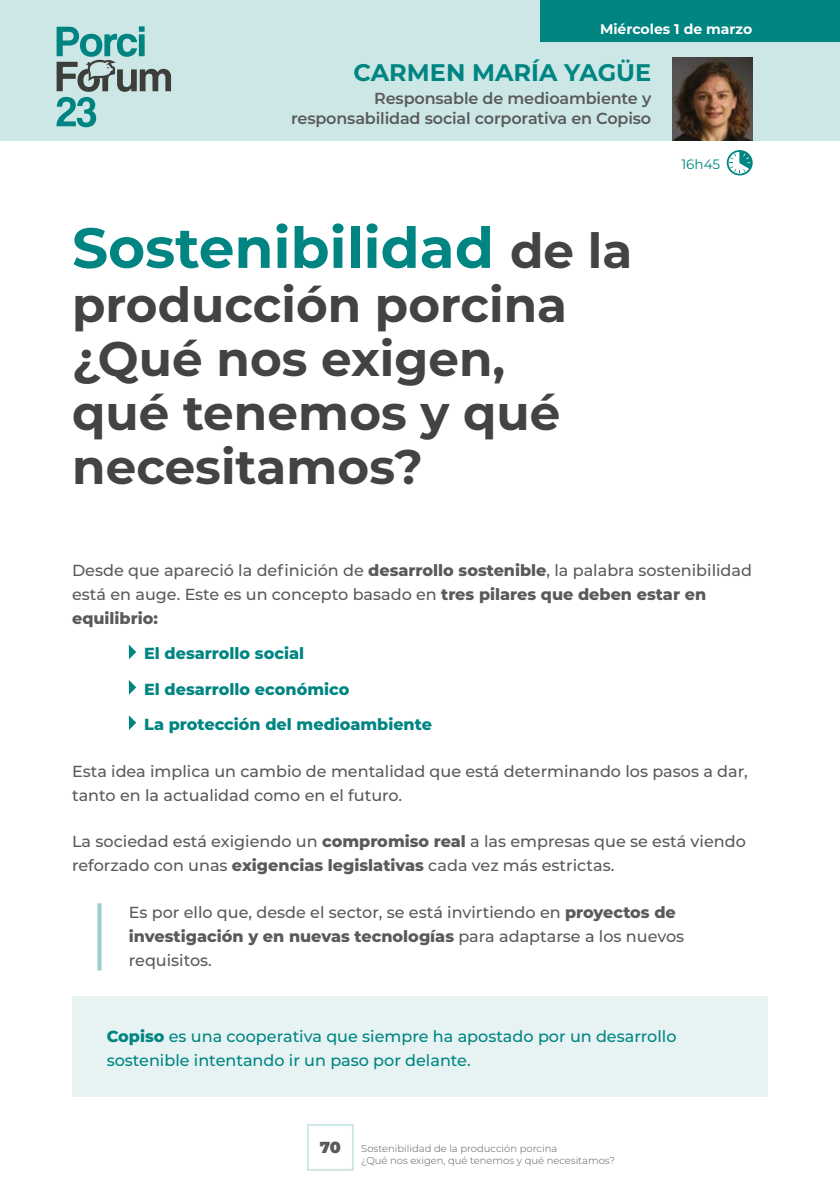
<style>
.page{position:relative;width:840px;height:1191px;background:#fff}
.page>*{position:absolute;margin:0;border:0;box-sizing:border-box;transform-origin:0 0}
.t1{font:700 56.4px "Montserrat";color:#008582}
.t2{font:700 48.4px/54px "Montserrat";color:#434341}
.t3{font:700 24px "Montserrat";color:#008582}
.t4{font:500 16px/24px "Montserrat";color:#595a5b}
.t5{font:500 16px/24px "Montserrat";color:#008582}
.t6{font:600 16px/20px "Montserrat";letter-spacing:-.01em;color:#595a5b;text-align:right}
.t7{font:800 16px "Montserrat";color:#008582}
.t8{font:900 16px "Montserrat";color:#595a5b}
.t9{font:700 14px "Montserrat";color:#fff}
.t10{font:13.6px "Montserrat";color:#008582}
.t11{font:300 10px/12px "Montserrat";color:#595a5b}
.s1{font-size:48.4px;color:#434341}
.s2{font-weight:800}
</style>
<div class="page">
<div style="left:0;top:0;width:839px;height:141px;background:#cde7e6"></div>
<div style="left:540px;top:0;width:299px;height:42px;background:#008582"></div>
<img style="left:672px;top:58px;width:79px;height:83px">
<svg style="left:726px;top:150px;width:26px;height:25px"></svg>
<svg style="left:129px;top:645px;width:7px;height:14px"></svg>
<svg style="left:129px;top:680px;width:7px;height:14px"></svg>
<svg style="left:129px;top:715px;width:7px;height:15px"></svg>
<svg style="left:97px;top:903px;width:4px;height:67px"></svg>
<svg style="left:56px;top:26px;width:115px;height:101px"></svg>
<div style="left:72px;top:996px;width:695px;height:101px;background:#e6f3f2"></div>
<p class="t9" style="left:599px;top:19px;width:154px">Miércoles 1 de marzo</p>
<p class="t3" style="left:353px;top:55px;width:299px">CARMEN MARÍA YAGÜE</p>
<p class="t6" style="left:291px;top:87px;width:361px">Responsable de medioambiente y responsabilidad social corporativa en Copiso</p>
<p class="t1" style="left:72px;top:207px;width:561px">Sostenibilidad <span class="s1">de la</span></p>
<p class="t2" style="left:72px;top:275px;width:496px">producción porcina</p>
<p class="t2" style="left:72px;top:329px;width:489px">¿Qué nos exigen, qué tenemos y qué necesitamos?</p>
<p class="t10" style="left:681px;top:155px;width:40px">16h45</p>
<p class="t4" style="left:72px;top:557px;width:681px">Desde que apareció la definición de <span class="s2">desarrollo sostenible</span>, la palabra sostenibilidad está en auge. Este es un concepto basado en <span class="s2">tres pilares que deben estar en equilibrio:</span></p>
<p class="t7" style="left:144px;top:642px;width:161px">El desarrollo social</p>
<p class="t7" style="left:144px;top:677px;width:207px">El desarrollo económico</p>
<p class="t7" style="left:144px;top:712px;width:289px">La protección del medioambiente</p>
<p class="t4" style="left:72px;top:758px;width:676px">Esta idea implica un cambio de mentalidad que está determinando los pasos a dar, tanto en la actualidad como en el futuro.</p>
<p class="t4" style="left:72px;top:829px;width:675px">La sociedad está exigiendo un <span class="s2">compromiso real</span> a las empresas que se está viendo reforzado con unas <span class="s2">exigencias legislativas</span> cada vez más estrictas.</p>
<p class="t4" style="left:129px;top:899px;width:556px">Es por ello que, desde el sector, se está invirtiendo en <span class="s2">proyectos de investigación y en nuevas tecnologías</span> para adaptarse a los nuevos requisitos.</p>
<p class="t5" style="left:107px;top:1023px;width:571px"><span class="s2">Copiso</span> es una cooperativa que siempre ha apostado por un desarrollo sostenible intentando ir un paso por delante.</p>
<p class="t8" style="left:319px;top:1134px;width:23px">70</p>
<p class="t11" style="left:361px;top:1142px;width:255px">Sostenibilidad de la producción porcina<br>¿Qué nos exigen, qué tenemos y qué necesitamos?</p>
</div>
